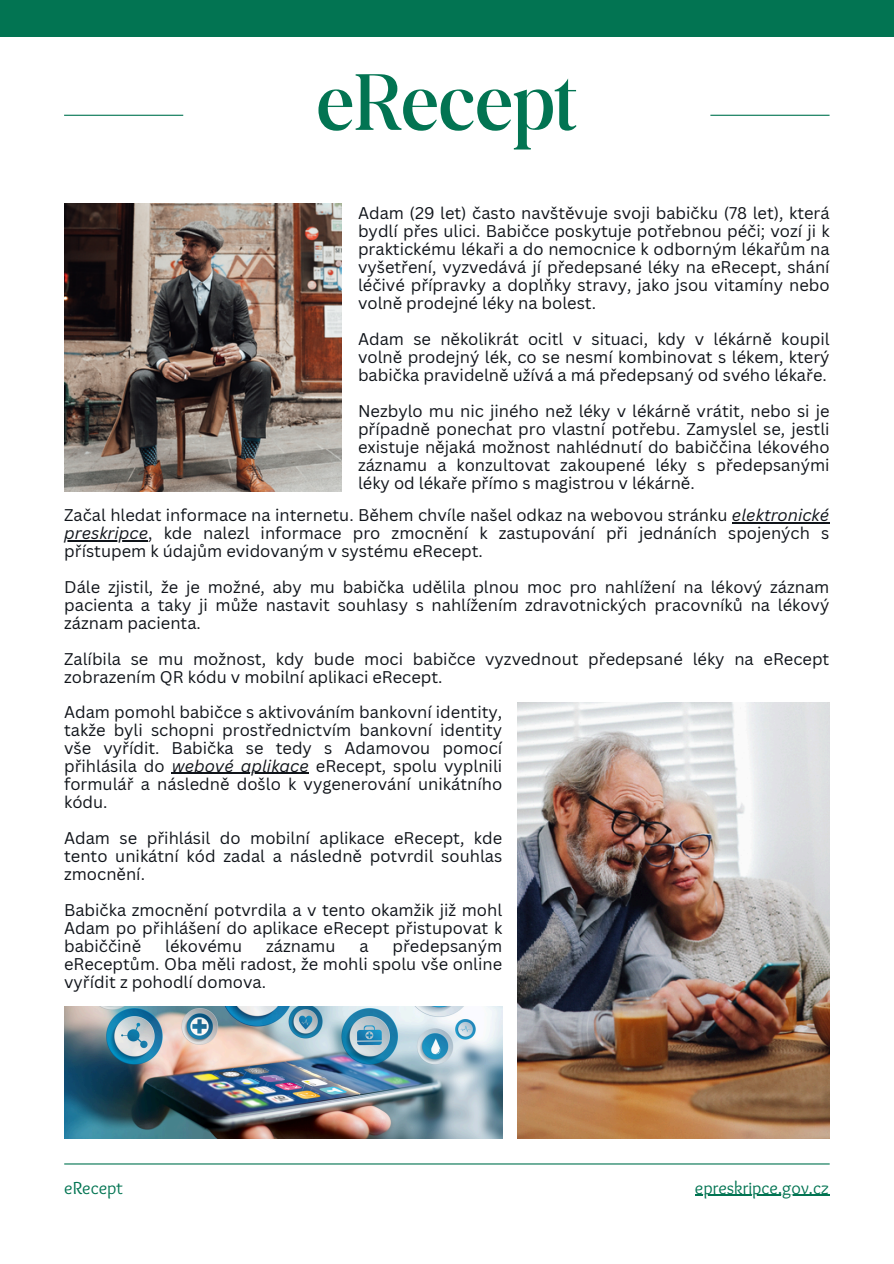
<style>
.page{position:relative;width:894px;height:1264px;background:#fff}
.page>*{position:absolute;margin:0;border:0;box-sizing:border-box;transform-origin:0 0}
.t1{font:300 85.8px "Boston Angel";color:#027452}
.t2{font:18px "Sukar";color:#027452}
.t3{font:16.5px/18px "Canva Sans";color:#10141a;text-align:justify}
.s1{font-style:italic}
</style>
<div class="page">
<img style="left:64px;top:203px;width:277px;height:288px">
<hr style="left:64px;top:1163px;width:765px;height:1px;background:#027452">
<hr style="left:64px;top:115px;width:119px;height:1px;background:#027452">
<hr style="left:710px;top:115px;width:119px;height:1px;background:#027452">
<div style="left:0;top:0;width:893px;height:37px;background:#027452"></div>
<img style="left:517px;top:702px;width:312px;height:436px">
<img style="left:64px;top:1006px;width:438px;height:132px">
<hr style="left:694px;top:1194px;width:135px;height:1px;background:#027452">
<hr style="left:731px;top:522px;width:98px;height:1px;background:#10141a">
<hr style="left:64px;top:540px;width:84px;height:1px;background:#10141a">
<hr style="left:172px;top:772px;width:137px;height:2px;background:#10141a">
<h1 class="t1" style="left:316px;top:51px;width:262px">eRecept</h1>
<p class="t3" style="left:358px;top:203px;width:473px">Adam (29 let) často navštěvuje svoji babičku (78 let), která bydlí přes ulici. Babičce poskytuje potřebnou péči; vozí ji k praktickému lékaři a do nemocnice k odborným lékařům na vyšetření, vyzvedává jí předepsané léky na eRecept, shání léčivé přípravky a doplňky stravy, jako jsou vitamíny nebo volně prodejné léky na bolest.</p>
<p class="t3" style="left:358px;top:329px;width:473px">Adam se několikrát ocitl v situaci, kdy v lékárně koupil volně prodejný lék, co se nesmí kombinovat s lékem, který babička pravidelně užívá a má předepsaný od svého lékaře.</p>
<p class="t3" style="left:358px;top:401px;width:473px">Nezbylo mu nic jiného než léky v lékárně vrátit, nebo si je případně ponechat pro vlastní potřebu. Zamyslel se, jestli existuje nějaká možnost nahlédnutí do babiččina lékového záznamu a konzultovat zakoupené léky s předepsanými léky od lékaře přímo s magistrou v lékárně.</p>
<p class="t3" style="left:64px;top:506px;width:766px">Začal hledat informace na internetu. Během chvíle našel odkaz na webovou stránku <span class="s1">elektronické</span></p>
<p class="t3" style="left:64px;top:524px;width:766px"><span class="s1">preskripce</span>, kde nalezl informace pro zmocnění k zastupování při jednáních spojených s přístupem k údajům evidovaným v systému eRecept.</p>
<p class="t3" style="left:64px;top:578px;width:766px">Dále zjistil, že je možné, aby mu babička udělila plnou moc pro nahlížení na lékový záznam pacienta a taky ji může nastavit souhlasy s nahlížením zdravotnických pracovníků na lékový</p>
<p class="t3" style="left:64px;top:605px;width:766px;line-height:36px">záznam pacienta.<br>Zalíbila se mu možnost, kdy bude moci babičce vyzvednout předepsané léky na eRecept</p>
<p class="t3" style="left:64px;top:668px;width:380px">zobrazením QR kódu v mobilní aplikaci eRecept.</p>
<p class="t3" style="left:64px;top:702px;width:439px">Adam pomohl babičce s aktivováním bankovní identity, takže byli schopni prostřednictvím bankovní identity vše vyřídit. Babička se tedy s Adamovou pomocí přihlásila do <span class="s1">webové aplikace</span> eRecept, spolu vyplnili</p>
<p class="t3" style="left:64px;top:774px;width:439px">formulář a následně došlo k vygenerování unikátního kódu.</p>
<p class="t3" style="left:64px;top:828px;width:439px">Adam se přihlásil do mobilní aplikace eRecept, kde tento unikátní kód zadal a následně potvrdil souhlas zmocnění.</p>
<p class="t3" style="left:64px;top:900px;width:439px">Babička zmocnění potvrdila a v tento okamžik již mohl</p>
<p class="t3" style="left:64px;top:918px;width:439px">Adam po přihlášení do aplikace eRecept přistupovat k babiččině</p>
<p class="t3" style="left:64px;top:936px;width:439px;text-indent:328px">předepsaným eReceptům. Oba měli radost, že mohli spolu vše online vyřídit z pohodlí domova.</p>
<p class="t3" style="left:165px;top:936px;width:78px">lékovému</p>
<p class="t3" style="left:266px;top:936px;width:71px">záznamu</p>
<p class="t3" style="left:359px;top:936px;width:11px">a</p>
<p class="t2" style="left:64px;top:1177px;width:60px">eRecept</p>
<p class="t2" style="left:694px;top:1177px;width:136px">epreskripce.gov.cz</p>
</div>
